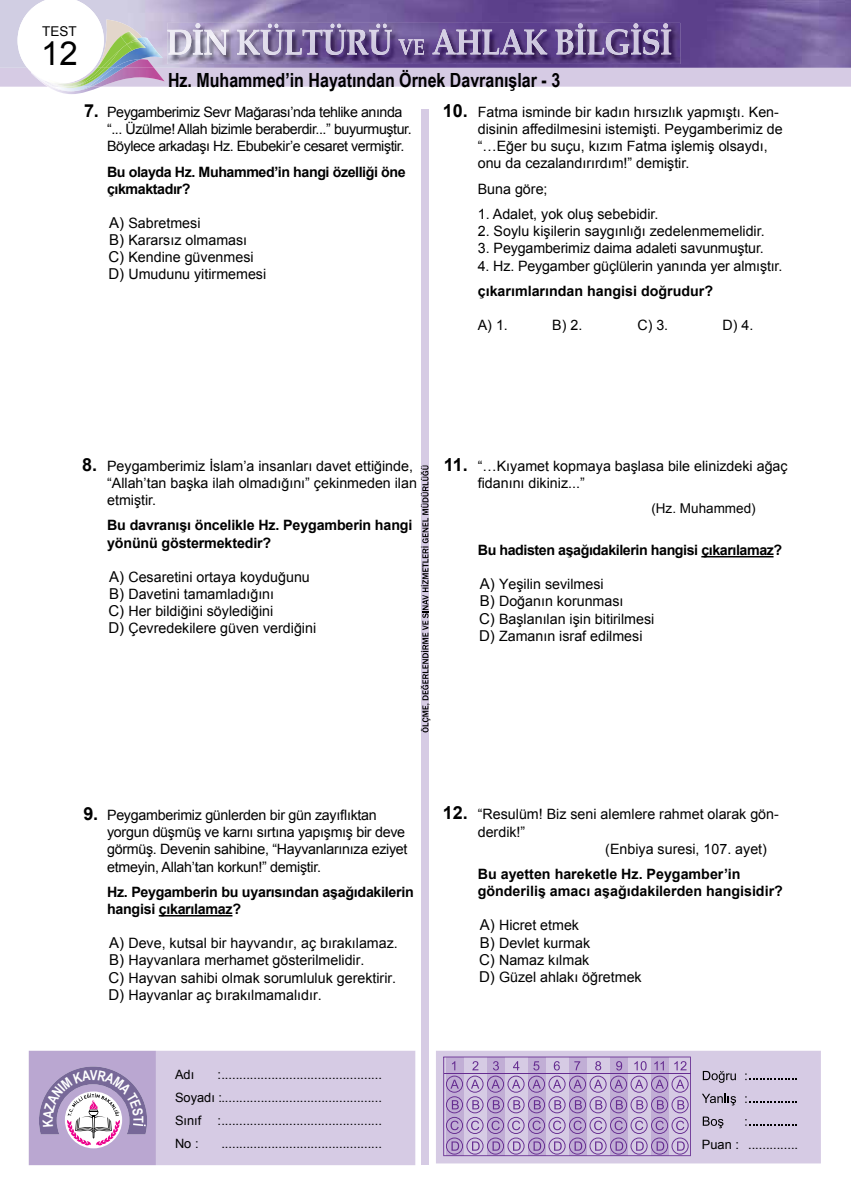
<style>
.page{position:relative;width:851px;height:1191px;background:#fff}
.page>*{position:absolute;margin:0;border:0;box-sizing:border-box;transform-origin:0 0}
.t1{font:33px "Arial";color:#000}
.t2{font:700 19.5px "Arial Narrow";color:#000}
.t3{font:14.25px/17.1px "Arial";color:#000}
.t4{font:700 14.25px/17.1px "Arial";letter-spacing:-.01em;color:#000}
.t5{font:14.25px/17.1px "Arial";letter-spacing:-.02em;color:#000}
.t6{font:14.25px/17.1px "Arial";letter-spacing:-.03em;color:#000}
.t7{font:700 14.25px/17.1px "Arial";letter-spacing:-.03em;color:#000}
.t8{font:13.5px "Arial";color:#000}
.t9{font:12.9px/22.8px "Arial";color:#000;text-align:justify}
.s1{font-weight:700;font-size:18px}
.s2{font-size:15px}
</style>
<div class="page">
<div style="left:0;top:68px;width:850px;height:19px;background:#d6cbe4"></div>
<img style="left:0;top:0;width:850px;height:68px">
<div style="left:421px;top:109px;width:7px;height:1055px;background:#d6cbe4"></div>
<img style="left:104px;top:20px;width:38px;height:13px">
<img style="left:57px;top:88px;width:40px;height:6px">
<img style="left:123px;top:68px;width:42px;height:19px">
<img style="left:132px;top:38px;width:31px;height:30px">
<img style="left:51px;top:88px;width:40px;height:3px">
<img style="left:109px;top:68px;width:14px;height:19px">
<img style="left:132px;top:59px;width:8px;height:9px">
<img style="left:104px;top:33px;width:17px;height:11px">
<img style="left:106px;top:68px;width:3px;height:19px">
<img style="left:127px;top:51px;width:5px;height:17px">
<img style="left:104px;top:68px;width:2px;height:19px">
<img style="left:104px;top:44px;width:23px;height:24px">
<svg style="left:18px;top:0;width:86px;height:88px"></svg>
<svg style="left:121px;top:31px;width:26px;height:20px"></svg>
<div style="left:436px;top:1050px;width:384px;height:113px;background:#d6cbe4"></div>
<div style="left:156px;top:1050px;width:259px;height:115px;background:#d6cbe4"></div>
<svg style="left:443px;top:1056px;width:247px;height:100px"></svg>
<svg style="left:702px;top:1071px;width:33px;height:11px"></svg>
<svg style="left:745px;top:1073px;width:51px;height:7px"></svg>
<svg style="left:701px;top:1093px;width:35px;height:12px"></svg>
<svg style="left:745px;top:1096px;width:51px;height:7px"></svg>
<svg style="left:702px;top:1116px;width:21px;height:12px"></svg>
<svg style="left:745px;top:1119px;width:51px;height:6px"></svg>
<img style="left:167px;top:23px;width:513px;height:41px">
<img style="left:167px;top:30px;width:24px;height:25px">
<img style="left:193px;top:30px;width:35px;height:25px">
<img style="left:237px;top:30px;width:155px;height:25px">
<svg style="left:268px;top:24px;width:10px;height:4px"></svg>
<svg style="left:330px;top:24px;width:11px;height:4px"></svg>
<svg style="left:376px;top:24px;width:10px;height:4px"></svg>
<img style="left:398px;top:39px;width:26px;height:16px">
<svg style="left:195px;top:23px;width:5px;height:5px"></svg>
<img style="left:432px;top:29px;width:48px;height:25px">
<img style="left:482px;top:29px;width:65px;height:25px">
<img style="left:555px;top:30px;width:18px;height:24px">
<img style="left:575px;top:30px;width:10px;height:24px">
<img style="left:587px;top:29px;width:42px;height:26px">
<img style="left:631px;top:30px;width:10px;height:24px">
<img style="left:643px;top:29px;width:16px;height:26px">
<img style="left:661px;top:30px;width:10px;height:24px">
<svg style="left:578px;top:23px;width:4px;height:5px"></svg>
<svg style="left:633px;top:23px;width:5px;height:5px"></svg>
<svg style="left:663px;top:23px;width:5px;height:5px"></svg>
<svg style="left:420px;top:465px;width:10px;height:267px"></svg>
<hr style="left:159px;top:915px;width:73px;height:1px;background:#000">
<hr style="left:701px;top:556px;width:72px;height:1px;background:#000">
<svg style="left:29px;top:1050px;width:127px;height:115px"></svg>
<p class="t8" style="left:42px;top:23px;width:36px">TEST</p>
<h1 class="t1" style="left:41px;top:32px;width:38px">12</h1>
<h2 class="t2" style="left:168px;top:65px;width:393px">Hz. Muhammed’in Hayatından Örnek Davranışlar - 3</h2>
<p class="t6" style="left:107px;top:103px;width:306px;text-indent:-23px"><span class="s1">7.</span> Peygamberimiz Sevr Mağarası’nda tehlike anında “... Üzülme! Allah bizimle beraberdir...” buyurmuştur.<br>Böylece arkadaşı Hz. Ebubekir’e cesaret vermiştir.</p>
<p class="t7" style="left:107px;top:163px;width:300px">Bu olayda Hz. Muhammed’in hangi özelliği öne çıkmaktadır?</p>
<p class="t3" style="left:108px;top:214px;width:159px"><span class="s2">A)</span> Sabretmesi<br><span class="s2">B)</span> Kararsız olmaması<br><span class="s2">C)</span> Kendine güvenmesi<br><span class="s2">D)</span> Umudunu yitirmemesi</p>
<p class="t3" style="left:477px;top:103px;width:306px;text-indent:-35px"><span class="s1">10.</span> Fatma isminde bir kadın hırsızlık yapmıştı. Ken&shy;disinin affedilmesini istemişti. Peygamberimiz de “…Eğer bu suçu, kızım Fatma işlemiş olsaydı, onu da cezalandırırdım!” demiştir.</p>
<p class="t3" style="left:477px;top:180px;width:71px">Buna göre;</p>
<p class="t3" style="left:477px;top:206px;width:182px">1. Adalet, yok oluş sebebidir.</p>
<p class="t3" style="left:477px;top:223px;width:288px">2. Soylu kişilerin saygınlığı zedelenmemelidir.</p>
<p class="t3" style="left:477px;top:240px;width:287px">3. Peygamberimiz daima adaleti savunmuştur.</p>
<p class="t3" style="left:477px;top:257px;width:306px">4. Hz. Peygamber güçlülerin yanında yer almıştır.</p>
<p class="t4" style="left:477px;top:283px;width:237px">çıkarımlarından hangisi doğrudur?</p>
<p class="t3" style="left:477px;top:317px;width:32px">A) 1.</p>
<p class="t3" style="left:552px;top:317px;width:32px">B) 2.</p>
<p class="t3" style="left:637px;top:317px;width:32px">C) 3.</p>
<p class="t3" style="left:722px;top:317px;width:32px">D) 4.</p>
<p class="t3" style="left:107px;top:457px;width:311px;text-indent:-25px"><span class="s1">8.</span> Peygamberimiz İslam’a insanları davet ettiğinde, “Allah’tan başka ilah olmadığını” çekinmeden ilan etmiştir.</p>
<p class="t4" style="left:107px;top:517px;width:307px">Bu davranışı öncelikle Hz. Peygamberin hangi yönünü göstermektedir?</p>
<p class="t3" style="left:108px;top:568px;width:209px"><span class="s2">A)</span> Cesaretini ortaya koyduğunu<br><span class="s2">B)</span> Davetini tamamladığını<br><span class="s2">C)</span> Her bildiğini söylediğini<br><span class="s2">D)</span> Çevredekilere güven verdiğini</p>
<p class="t3" style="left:477px;top:457px;width:311px;text-indent:-34px"><span class="s1">11.</span> “…Kıyamet kopmaya başlasa bile elinizdeki ağaç fidanını dikiniz...”</p>
<p class="t8" style="left:651px;top:499px;width:106px">(Hz. Muhammed)</p>
<p class="t7" style="left:477px;top:542px;width:306px">Bu hadisten aşağıdakilerin hangisi çıkarılamaz?</p>
<p class="t3" style="left:479px;top:576px;width:177px"><span class="s2">A)</span> Yeşilin sevilmesi<br><span class="s2">B)</span> Doğanın korunması<br><span class="s2">C)</span> Başlanılan işin bitirilmesi<br><span class="s2">D)</span> Zamanın israf edilmesi</p>
<p class="t5" style="left:107px;top:807px;width:302px;text-indent:-24px"><span class="s1">9.</span> Peygamberimiz günlerden bir gün zayıflıktan yorgun düşmüş ve karnı sırtına yapışmış bir deve görmüş. Devenin sahibine, “Hayvanlarınıza eziyet etmeyin, Allah’tan korkun!” demiştir.</p>
<p class="t4" style="left:107px;top:884px;width:308px">Hz. Peygamberin bu uyarısından aşağıdakilerin hangisi çıkarılamaz?</p>
<p class="t3" style="left:108px;top:935px;width:291px"><span class="s2">A)</span> Deve, kutsal bir hayvandır, aç bırakılamaz.<br><span class="s2">B)</span> Hayvanlara merhamet gösterilmelidir.<br><span class="s2">C)</span> Hayvan sahibi olmak sorumluluk gerektirir.<br><span class="s2">D)</span> Hayvanlar aç bırakılmamalıdır.</p>
<p class="t9" style="left:175px;top:1063px;width:21px">Adı</p>
<p class="t9" style="left:175px;top:1063px;width:208px;text-indent:42px">:.............................................<br>Soyadı :.............................................<br>Sınıf :.............................................<br>No :</p>
<p class="t9" style="left:221px;top:1132px;width:162px">.............................................</p>
<p class="t3" style="left:442px;top:806px;width:337px"><span class="s1">12.</span> “Resulüm! Biz seni alemlere rahmet olarak gön-</p>
<p class="t3" style="left:477px;top:823px;width:49px">derdik!”</p>
<p class="t3" style="left:605px;top:840px;width:163px">(Enbiya suresi, 107. ayet)</p>
<p class="t4" style="left:477px;top:866px;width:306px">Bu ayetten hareketle Hz. Peygamber’in gönderiliş amacı aşağıdakilerden hangisidir?</p>
<p class="t3" style="left:479px;top:917px;width:164px"><span class="s2">A)</span> Hicret etmek<br><span class="s2">B)</span> Devlet kurmak<br><span class="s2">C)</span> Namaz kılmak<br><span class="s2">D)</span> Güzel ahlakı öğretmek</p>
<p class="t9" style="left:701px;top:1132px;width:98px">Puan : ..............</p>
</div>
